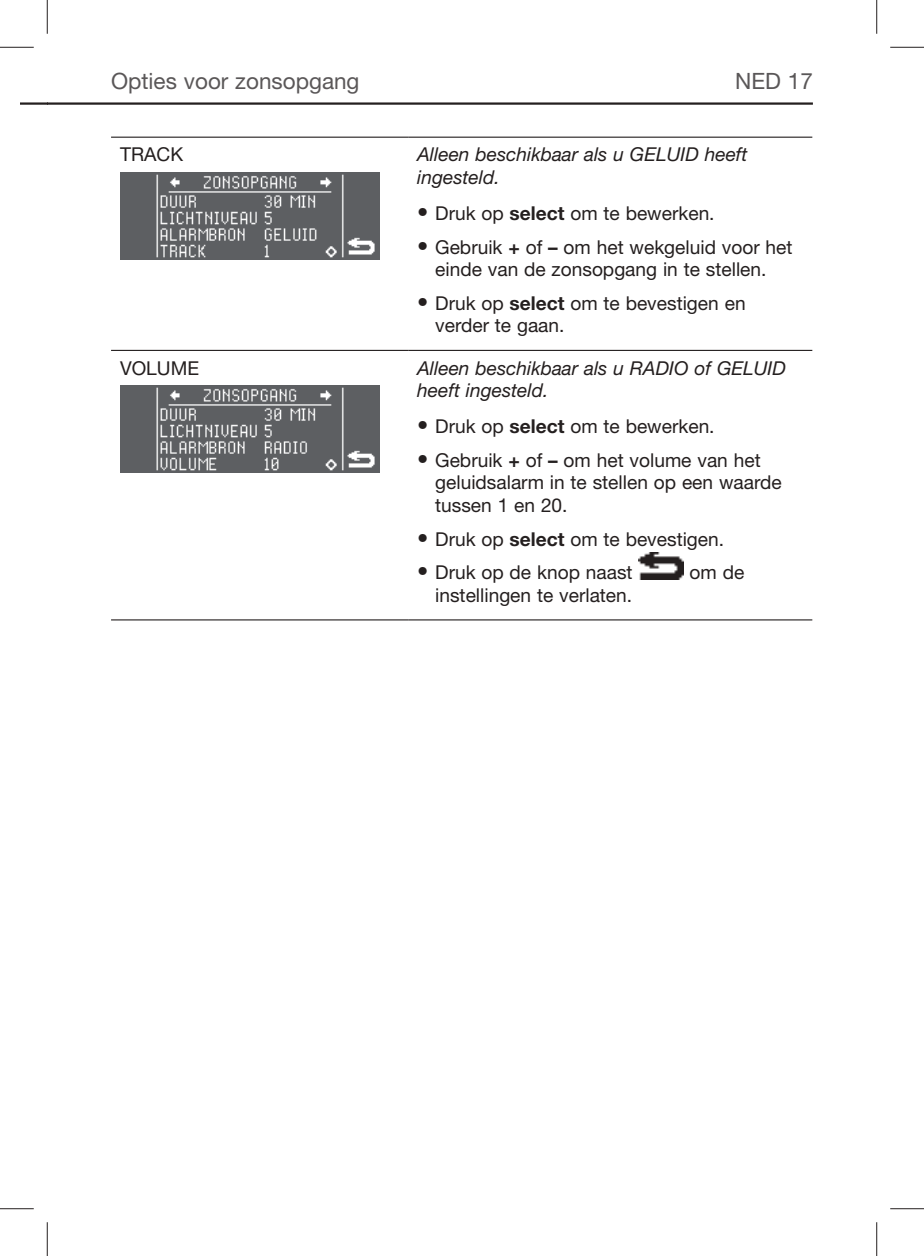
<style>
.page{position:relative;width:924px;height:1256px;background:#fff}
.page>*{position:absolute;margin:0;border:0;box-sizing:border-box;transform-origin:0 0}
.t1{font:22.5px "Helvetica Neue";color:#5a5758}
.t2{font:22.5px/33.8px "Helvetica Neue";color:#241f1f}
.t3{font:19.12px/33.8px "Helvetica Neue";color:#241f1f}
.t4{font:italic 19.12px/22.5px "Helvetica Neue";color:#241f1f}
.s1{font-weight:700}
</style>
<div class="page">
<hr style="left:20px;top:102px;width:27px;height:3px;background:#241f1f">
<hr style="left:47px;top:102px;width:766px;height:3px;background:#241f1f">
<hr style="left:111px;top:137px;width:297px;height:1px;background:#241f1f">
<hr style="left:408px;top:137px;width:404px;height:1px;background:#241f1f">
<hr style="left:111px;top:350px;width:297px;height:1px;background:#241f1f">
<hr style="left:408px;top:350px;width:404px;height:1px;background:#241f1f">
<hr style="left:111px;top:619px;width:297px;height:1px;background:#241f1f">
<hr style="left:408px;top:619px;width:404px;height:1px;background:#241f1f">
<img style="left:120px;top:172px;width:259px;height:87px">
<img style="left:120px;top:386px;width:259px;height:86px">
<img style="left:638px;top:552px;width:45px;height:27px">
<hr style="left:0;top:47px;width:34px;height:1px;background:#241f1f">
<hr style="left:890px;top:47px;width:34px;height:1px;background:#241f1f">
<hr style="left:0;top:1208px;width:34px;height:1px;background:#241f1f">
<hr style="left:890px;top:1208px;width:34px;height:1px;background:#241f1f">
<hr style="left:47px;top:0;width:1px;height:34px;background:#241f1f">
<hr style="left:47px;top:1222px;width:1px;height:33px;background:#241f1f">
<hr style="left:876px;top:0;width:1px;height:34px;background:#241f1f">
<hr style="left:876px;top:1222px;width:1px;height:33px;background:#241f1f">
<p class="t1" style="left:111px;top:68px;width:250px">Opties voor zonsopgang</p>
<p class="t1" style="left:735px;top:68px;width:79px">NED 17</p>
<p class="t3" style="left:120px;top:137px;width:65px">TRACK</p>
<p class="t4" style="left:417px;top:143px;width:332px">Alleen beschikbaar als u GELUID heeft ingesteld.</p>
<p class="t3" style="left:435px;top:196px;width:359px">Druk op <span class="s1">select</span> om te bewerken.<br>Gebruik <span class="s1">+</span> of <span class="s1">–</span> om het wekgeluid voor het</p>
<p class="t3" style="left:435px;top:252px;width:333px">einde van de zonsopgang in te stellen.<br>Druk op <span class="s1">select</span> om te bevestigen en</p>
<p class="t3" style="left:435px;top:308px;width:131px">verder te gaan.</p>
<p class="t2" style="left:417px;top:194px;width:13px">• •</p>
<p class="t2" style="left:417px;top:284px;width:13px">•</p>
<p class="t3" style="left:120px;top:350px;width:81px">VOLUME</p>
<p class="t4" style="left:417px;top:356px;width:370px">Alleen beschikbaar als u RADIO of GELUID heeft ingesteld.</p>
<p class="t3" style="left:435px;top:409px;width:327px">Druk op <span class="s1">select</span> om te bewerken.<br>Gebruik <span class="s1">+</span> of <span class="s1">–</span> om het volume van het</p>
<p class="t3" style="left:435px;top:471px;width:348px;line-height:22.5px">geluidsalarm in te stellen op een waarde tussen 1 en 20.</p>
<p class="t3" style="left:435px;top:521px;width:290px">Druk op <span class="s1">select</span> om te bevestigen.<br>Druk op de knop naast</p>
<p class="t2" style="left:417px;top:408px;width:13px">• •</p>
<p class="t2" style="left:417px;top:520px;width:13px">• •</p>
<p class="t3" style="left:689px;top:555px;width:56px">om de</p>
<p class="t3" style="left:435px;top:578px;width:198px">instellingen te verlaten.</p>
</div>
